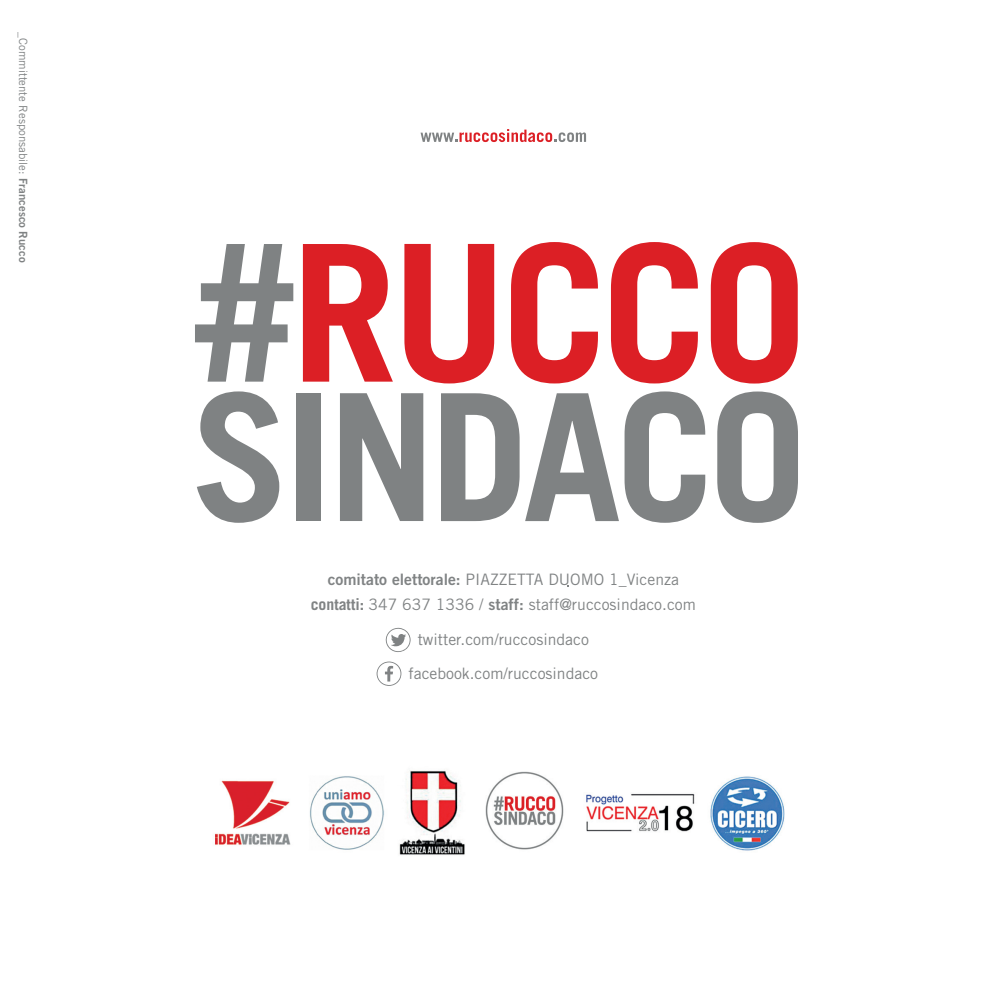
<style>
.page{position:relative;width:993px;height:993px;background:#fff}
.page>*{position:absolute;margin:0;border:0;box-sizing:border-box;transform-origin:0 0}
.t1{font:15.75px/24.5px "Trade Gothic";color:#808384;text-align:center}
.t2{font:15.75px "Trade Gothic";color:#7f8283}
.t3{font:11.38px "Trade Gothic";color:#7f8283}
.s1{font-family:"Trade Gothic Bold Two"}
.s2{font-weight:700}
</style>
<div class="page">
<svg style="left:197px;top:391px;width:82px;height:131px"></svg>
<div style="left:296px;top:393px;width:24px;height:128px;background:#7f8283"></div>
<svg style="left:340px;top:393px;width:83px;height:128px"></svg>
<svg style="left:441px;top:393px;width:78px;height:128px"></svg>
<svg style="left:525px;top:393px;width:93px;height:128px"></svg>
<svg style="left:624px;top:391px;width:81px;height:131px"></svg>
<svg style="left:717px;top:391px;width:80px;height:131px"></svg>
<svg style="left:195px;top:244px;width:98px;height:137px"></svg>
<svg style="left:303px;top:244px;width:90px;height:137px"></svg>
<svg style="left:404px;top:244px;width:90px;height:139px"></svg>
<svg style="left:511px;top:242px;width:86px;height:141px"></svg>
<svg style="left:611px;top:242px;width:86px;height:141px"></svg>
<svg style="left:710px;top:242px;width:87px;height:141px"></svg>
<svg style="left:420px;top:129px;width:166px;height:13px"></svg>
<img style="left:586px;top:776px;width:199px;height:75px">
<img style="left:309px;top:776px;width:76px;height:74px">
<img style="left:215px;top:780px;width:76px;height:65px">
<img style="left:399px;top:770px;width:66px;height:85px">
<img style="left:485px;top:771px;width:79px;height:79px">
<svg style="left:376px;top:661px;width:25px;height:24px"></svg>
<svg style="left:385px;top:627px;width:25px;height:25px"></svg>
<p class="t3" style="left:30px;top:32px;width:232px;rotate:90deg">_Committente Responsabile: <span class="s1">Francesco Rucco</span></p>
<p class="t1" style="left:310px;top:567px;width:386px"><span class="s1">comitato elettorale:</span> PIAZZETTA DUOMO 1_Vicenza <span class="s2">contatti:</span> 347 637 1336 / <span class="s1">staff:</span> staff@ruccosindaco.com</p>
<p class="t2" style="left:417px;top:629px;width:173px">twitter.com/ruccosindaco</p>
<p class="t2" style="left:408px;top:664px;width:191px">facebook.com/ruccosindaco</p>
</div>
